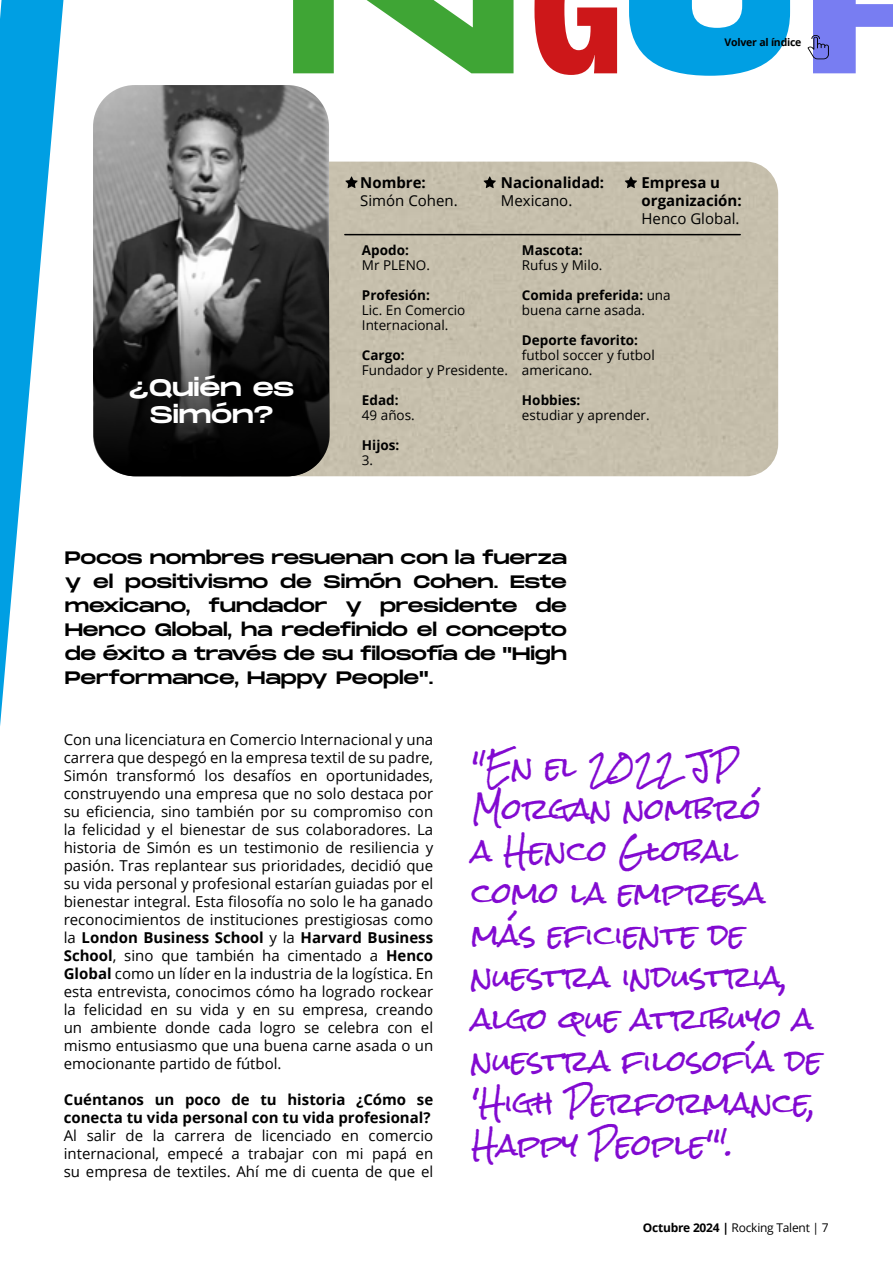
<style>
.page{position:relative;width:893px;height:1263px;background:#fff}
.page>*{position:absolute;margin:0;border:0;box-sizing:border-box;transform-origin:0 0}
.t1{font:28.5px/42px "Rock Salt";color:#820ad1}
.t2{font:24px/27px "Monument Extended";letter-spacing:-.01em;color:#fff;text-align:center}
.t3{font:18px/24px "Monument Extended";letter-spacing:-.01em;color:#000;text-align:justify}
.t4{font:15px/18px "Open Sans";color:#000;text-align:justify}
.t5{font:700 15px/18px "Open Sans";color:#000}
.t6{font:13.5px/15px "Open Sans";color:#000}
.t7{font:700 13.5px "Open Sans";color:#000}
.t8{font:12px "Open Sans";letter-spacing:-.02em;color:#000}
.t9{font:700 10.5px "Open Sans";letter-spacing:-.02em;color:#000}
.s1{font-weight:700}
</style>
<div class="page">
<svg style="left:0;top:0;width:63px;height:726px"></svg>
<div style="left:329px;top:162px;width:449px;height:314px;background:#c6bfac"></div>
<svg style="left:94px;top:85px;width:236px;height:391px;background:#505050"></svg>
<svg style="left:345px;top:176px;width:13px;height:12px"></svg>
<svg style="left:483px;top:176px;width:13px;height:12px"></svg>
<svg style="left:625px;top:176px;width:12px;height:12px"></svg>
<hr style="left:345px;top:234px;width:395px;height:1px;background:#000">
<svg style="left:629px;top:0;width:161px;height:76px"></svg>
<svg style="left:534px;top:0;width:83px;height:75px"></svg>
<svg style="left:293px;top:0;width:220px;height:73px"></svg>
<svg style="left:807px;top:0;width:86px;height:73px"></svg>
<h2 class="t2" style="left:129px;top:373px;width:167px">¿Quién es<br>Simón?</h2>
<p class="t9" style="left:725px;top:35px;width:78px">Volver al índice</p>
<p class="t5" style="left:360px;top:173px;width:67px">Nombre:</p>
<p class="t4" style="left:360px;top:191px;width:99px">Simón Cohen.</p>
<p class="t7" style="left:362px;top:241px;width:48px">Apodo:</p>
<p class="t6" style="left:362px;top:258px;width:70px">Mr PLENO.</p>
<p class="t7" style="left:362px;top:286px;width:70px">Profesión:</p>
<p class="t6" style="left:362px;top:303px;width:105px">Lic. En Comercio<br>Internacional.</p>
<p class="t7" style="left:362px;top:346px;width:44px">Cargo:</p>
<p class="t6" style="left:362px;top:362px;width:148px">Fundador y Presidente.</p>
<p class="t7" style="left:362px;top:391px;width:38px">Edad:</p>
<p class="t6" style="left:362px;top:407px;width:54px">49 años.</p>
<p class="t7" style="left:362px;top:436px;width:39px">Hijos:</p>
<p class="t6" style="left:362px;top:452px;width:13px">3.</p>
<p class="t5" style="left:501px;top:173px;width:105px">Nacionalidad:</p>
<p class="t4" style="left:501px;top:191px;width:73px">Mexicano.</p>
<p class="t5" style="left:642px;top:173px;width:102px">Empresa u organización:</p>
<p class="t4" style="left:642px;top:209px;width:99px">Henco Global.</p>
<p class="t7" style="left:522px;top:240px;width:62px">Mascota:</p>
<p class="t6" style="left:522px;top:257px;width:82px">Rufus y Milo.</p>
<p class="t6" style="left:522px;top:287px;width:150px"><span class="s1">Comida preferida:</span> una buena carne asada.</p>
<p class="t7" style="left:522px;top:330px;width:118px">Deporte favorito:</p>
<p class="t6" style="left:522px;top:347px;width:134px">futbol soccer y futbol americano.</p>
<p class="t7" style="left:522px;top:390px;width:60px">Hobbies:</p>
<p class="t6" style="left:522px;top:407px;width:129px">estudiar y aprender.</p>
<p class="t3" style="left:65px;top:545px;width:504px">Pocos nombres resuenan con la fuerza y el positivismo de Simón Cohen. Este mexicano, fundador y presidente de Henco Global, ha redefinido el concepto de éxito a través de su filosofía de "High Performance, Happy People".</p>
<p class="t4" style="left:64px;top:730px;width:371px">Con una licenciatura en Comercio Internacional y una carrera que despegó en la empresa textil de su padre, Simón transformó los desafíos en oportunidades, construyendo una empresa que no solo destaca por su eficiencia, sino también por su compromiso con la felicidad y el bienestar de sus colaboradores. La historia de Simón es un testimonio de resiliencia y pasión. Tras replantear sus prioridades, decidió que su vida personal y profesional estarían guiadas por el bienestar integral. Esta filosofía no solo le ha ganado reconocimientos de instituciones prestigiosas como la <span class="s1">London Business School</span> y la <span class="s1">Harvard Business School</span>, sino que también ha cimentado a <span class="s1">Henco Global</span> como un líder en la industria de la logística. En esta entrevista, conocimos cómo ha logrado rockear la felicidad en su vida y en su empresa, creando un ambiente donde cada logro se celebra con el mismo entusiasmo que una buena carne asada o un emocionante partido de fútbol.</p>
<p class="t5" style="left:64px;top:1090px;width:371px">Cuéntanos un poco de tu historia ¿Cómo se conecta tu vida personal con tu vida profesional?</p>
<p class="t4" style="left:64px;top:1126px;width:371px">Al salir de la carrera de licenciado en comercio internacional, empecé a trabajar con mi papá en su empresa de textiles. Ahí me di cuenta de que el</p>
<h1 class="t1" style="left:472px;top:747px;width:352px">"En el 2022 JP<br>Morgan nombró<br>a Henco Global como la empresa más eficiente de nuestra industria, algo que atribuyo a nuestra filosofía de 'High Performance,<br>Happy People'".</h1>
<p class="t8" style="left:643px;top:1220px;width:187px"><span class="s1">Octubre 2024 |</span> Rocking Talent | 7</p>
</div>
